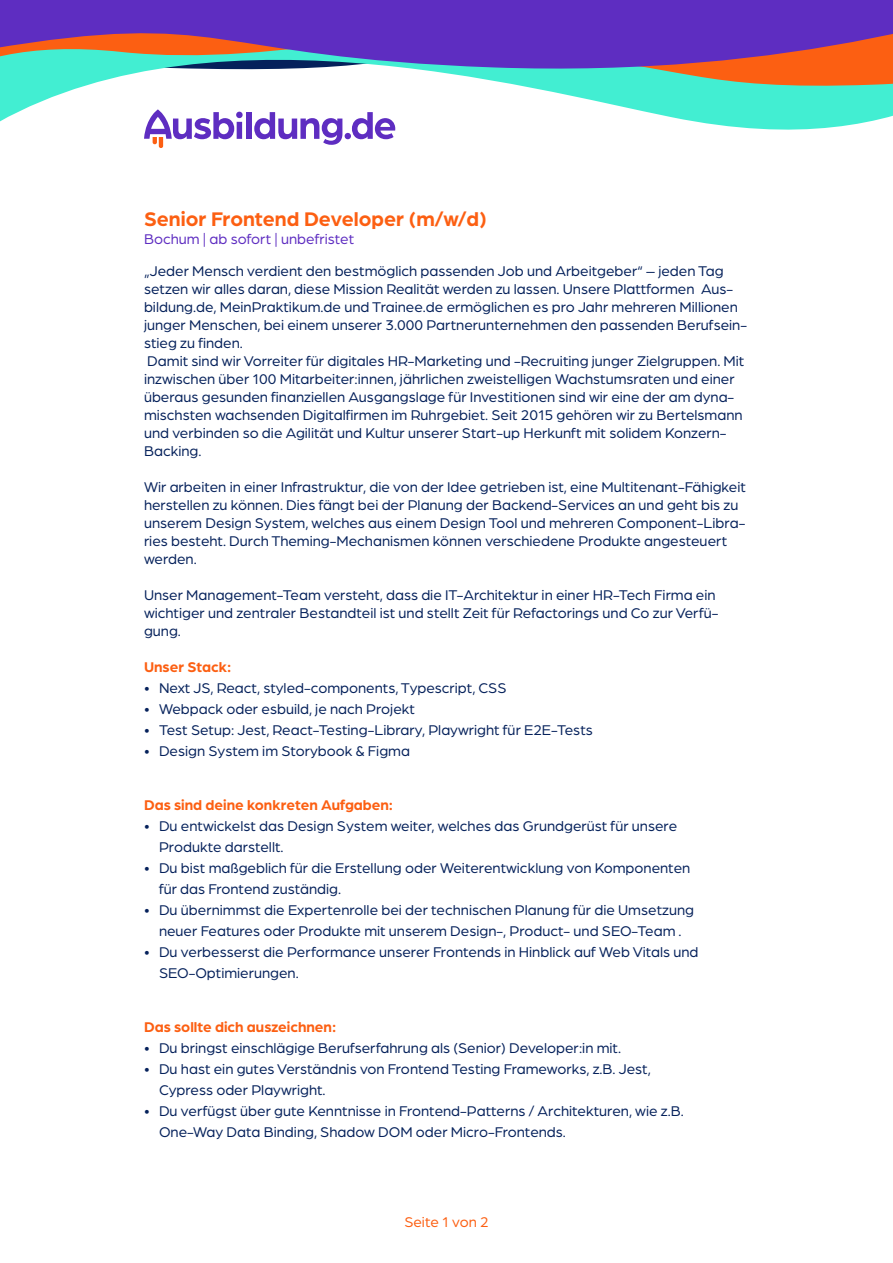
<style>
.page{position:relative;width:893px;height:1263px;background:#fff}
.page>*{position:absolute;margin:0;border:0;box-sizing:border-box;transform-origin:0 0}
.t1{font:700 21px "Arboria";color:#fc5f12}
.t2{font:15px/18px "Arboria";color:#05215b}
.t3{font:700 15px "Arboria";color:#fc5f12}
.t4{font:15px "Arboria";color:#5e2dc1}
.t5{font:15px "Arboria";color:#fc5f12}
</style>
<div class="page">
<svg style="left:395px;top:91px;width:498px;height:40px;fill:#42eed2"></svg>
<svg style="left:0;top:78px;width:570px;height:51px"></svg>
<svg style="left:530px;top:78px;width:363px;height:13px;background:#6ecca5"></svg>
<svg style="left:0;top:0;width:893px;height:78px;background:#7654ab"></svg>
<div style="left:246px;top:112px;width:6px;height:27px;background:#5e2dc1"></div>
<svg style="left:254px;top:112px;width:141px;height:33px"></svg>
<svg style="left:144px;top:109px;width:99px;height:39px"></svg>
<h1 class="t1" style="left:144px;top:204px;width:344px">Senior Frontend Developer (m/w/d)</h1>
<p class="t4" style="left:144px;top:229px;width:212px">Bochum | ab sofort | unbefristet</p>
<p class="t2" style="left:144px;top:261px;width:604px">„Jeder Mensch verdient den bestmöglich passenden Job und Arbeitgeber“ – jeden Tag setzen wir alles daran, diese Mission Realität werden zu lassen. Unsere Plattformen Aus&shy;bildung.de, MeinPraktikum.de und Trainee.de ermöglichen es pro Jahr mehreren Millionen junger Menschen, bei einem unserer 3.000 Partnerunternehmen den passenden Berufsein&shy;stieg zu finden.<br>Damit sind wir Vorreiter für digitales HR-Marketing und -Recruiting junger Zielgruppen. Mit inzwischen über 100 Mitarbeiter:innen, jährlichen zweistelligen Wachstumsraten und einer überaus gesunden finanziellen Ausgangslage für Investitionen sind wir eine der am dyna&shy;mischsten wachsenden Digitalfirmen im Ruhrgebiet. Seit 2015 gehören wir zu Bertelsmann und verbinden so die Agilität und Kultur unserer Start-up Herkunft mit solidem Konzern-Backing.</p>
<p class="t2" style="left:144px;top:477px;width:603px">Wir arbeiten in einer Infrastruktur, die von der Idee getrieben ist, eine Multitenant-Fähigkeit herstellen zu können. Dies fängt bei der Planung der Backend-Services an und geht bis zu unserem Design System, welches aus einem Design Tool und mehreren Component-Libra&shy;ries besteht. Durch Theming-Mechanismen können verschiedene Produkte angesteuert werden.</p>
<p class="t2" style="left:144px;top:585px;width:576px">Unser Management-Team versteht, dass die IT-Architektur in einer HR-Tech Firma ein wichtiger und zentraler Bestandteil ist und stellt Zeit für Refactorings und Co zur Verfü&shy;gung.</p>
<p class="t3" style="left:144px;top:656px;width:89px">Unser Stack:</p>
<p class="t2" style="left:144px;top:678px;width:364px">• Next JS, React, styled-components, Typescript, CSS</p>
<p class="t2" style="left:144px;top:699px;width:273px">• Webpack oder esbuild, je nach Projekt</p>
<p class="t2" style="left:144px;top:720px;width:450px">• Test Setup: Jest, React-Testing-Library, Playwright für E2E-Tests</p>
<p class="t2" style="left:144px;top:741px;width:268px">• Design System im Storybook &amp; Figma</p>
<p class="t3" style="left:144px;top:794px;width:251px">Das sind deine konkreten Aufgaben:</p>
<p class="t2" style="left:159px;top:815px;width:520px;line-height:21px;text-indent:-15px">• Du entwickelst das Design System weiter, welches das Grundgerüst für unsere<br>Produkte darstellt.</p>
<p class="t2" style="left:159px;top:857px;width:533px;line-height:21px;text-indent:-15px">• Du bist maßgeblich für die Erstellung oder Weiterentwicklung von Komponenten für das Frontend zuständig.</p>
<p class="t2" style="left:144px;top:899px;width:552px;line-height:21px;text-align:center">• Du übernimmst die Expertenrolle bei der technischen Planung für die Umsetzung neuer Features oder Produkte mit unserem Design-, Product- und SEO-Team .</p>
<p class="t2" style="left:159px;top:941px;width:541px;line-height:21px;text-indent:-15px">• Du verbesserst die Performance unserer Frontends in Hinblick auf Web Vitals und<br>SEO-Optimierungen.</p>
<p class="t3" style="left:144px;top:1016px;width:194px">Das sollte dich auszeichnen:</p>
<p class="t2" style="left:144px;top:1038px;width:479px">• Du bringst einschlägige Berufserfahrung als (Senior) Developer:in mit.</p>
<p class="t2" style="left:159px;top:1058px;width:493px;line-height:21px;text-indent:-15px">• Du hast ein gutes Verständnis von Frontend Testing Frameworks, z.B. Jest,<br>Cypress oder Playwright.</p>
<p class="t2" style="left:159px;top:1100px;width:526px;line-height:21px;text-indent:-15px">• Du verfügst über gute Kenntnisse in Frontend-Patterns / Architekturen, wie z.B.<br>One-Way Data Binding, Shadow DOM oder Micro-Frontends.</p>
<p class="t5" style="left:404px;top:1212px;width:86px">Seite 1 von 2</p>
</div>
